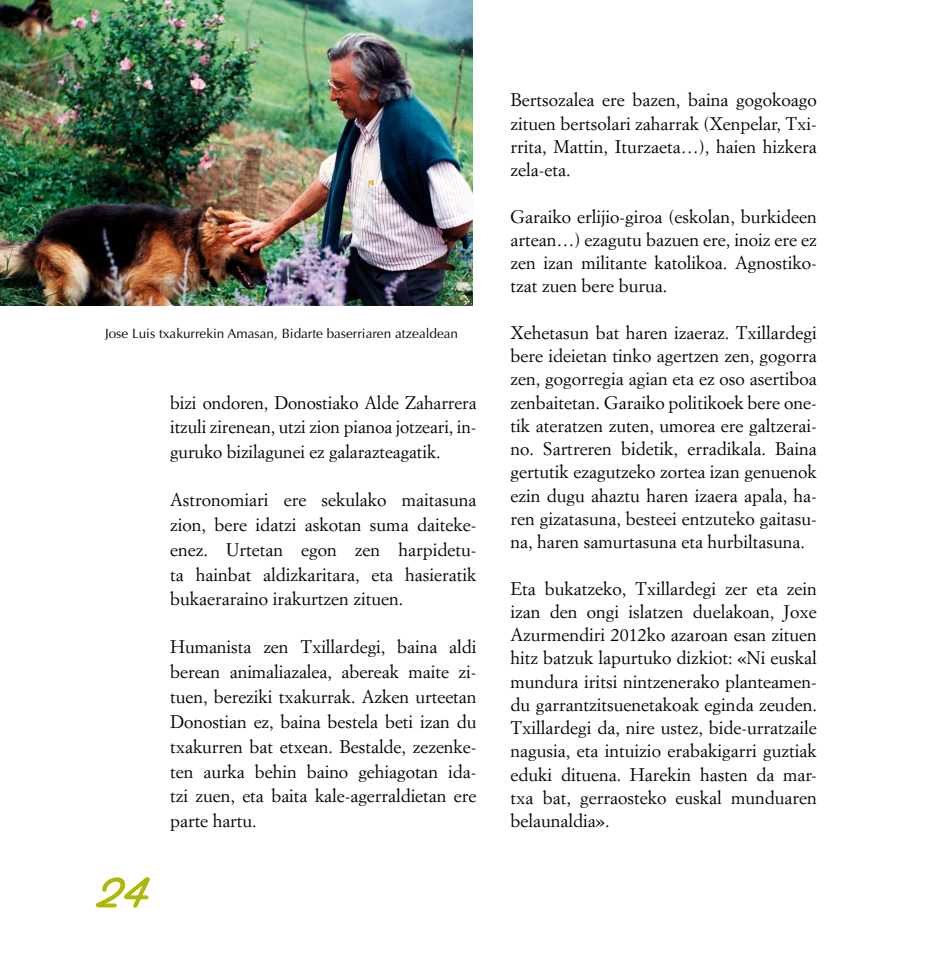
<style>
.page{position:relative;width:936px;height:978px;background:#fff}
.page>*{position:absolute;margin:0;border:0;box-sizing:border-box;transform-origin:0 0}
.t1{font:54px "Santa Fe Let Plain";color:#afb70a}
.t2{font:18px/23.2px "Simoncini Garamond";color:#000;text-align:justify}
.t3{font:13.5px "Optima";color:#000}
</style>
<div class="page">
<img style="left:0;top:0;width:472px;height:306px">
<p class="t3" style="left:105px;top:325px;width:354px">Jose Luis txakurrekin Amasan, Bidarte baserriaren atzealdean</p>
<h1 class="t1" style="left:99px;top:871px;width:51px">24</h1>
<p class="t2" style="left:170px;top:390px;width:308px;line-height:24.8px">bizi ondoren, Donostiako Alde Zaharrera itzuli zirenean, utzi zion pianoa jotzeari, in&shy;guruko bizilagunei ez galarazteagatik.</p>
<p class="t2" style="left:170px;top:487px;width:308px;line-height:24.8px">Astronomiari ere sekulako maitasuna zion, bere idatzi askotan suma daiteke&shy;enez. Urtetan egon zen harpidetu&shy;ta hainbat aldizkaritara, eta hasieratik bukaeraraino irakurtzen zituen.</p>
<p class="t2" style="left:170px;top:634px;width:308px;line-height:24.8px">Humanista zen Txillardegi, baina aldi berean animaliazalea, abereak maite zi&shy;tuen, bereziki txakurrak. Azken urteetan Donostian ez, baina bestela beti izan du txakurren bat etxean. Bestalde, zezenke&shy;ten aurka behin baino gehiagotan ida&shy;tzi zuen, eta baita kale-agerraldietan ere parte hartu.</p>
<p class="t2" style="left:510px;top:88px;width:308px">Bertsozalea ere bazen, baina gogokoago zituen bertsolari zaharrak (Xenpelar, Txi&shy;rrita, Mattin, Iturzaeta…), haien hizkera zela-eta.</p>
<p class="t2" style="left:510px;top:204px;width:308px">Garaiko erlijio-giroa (eskolan, burkideen artean…) ezagutu bazuen ere, inoiz ere ez zen izan militante katolikoa. Agnostiko&shy;tzat zuen bere burua.</p>
<p class="t2" style="left:510px;top:321px;width:308px">Xehetasun bat haren izaeraz. Txillardegi bere ideietan tinko agertzen zen, gogorra zen, gogorregia agian eta ez oso asertiboa zenbaitetan. Garaiko politikoek bere one&shy;tik ateratzen zuten, umorea ere galtzerai&shy;no. Sartreren bidetik, erradikala. Baina gertutik ezagutzeko zortea izan genuenok ezin dugu ahaztu haren izaera apala, ha&shy;ren gizatasuna, besteei entzuteko gaitasu&shy;na, haren samurtasuna eta hurbiltasuna.</p>
<p class="t2" style="left:510px;top:576px;width:308px">Eta bukatzeko, Txillardegi zer eta zein izan den ongi islatzen duelakoan, Joxe Azurmendiri 2012ko azaroan esan zituen hitz batzuk lapurtuko dizkiot: «Ni euskal mundura iritsi nintzenerako planteamen&shy;du garrantzitsuenetakoak eginda zeuden.<br>Txillardegi da, nire ustez, bide-urratzaile nagusia, eta intuizio erabakigarri guztiak eduki dituena. Harekin hasten da mar&shy;txa bat, gerraosteko euskal munduaren belaunaldia».</p>
</div>
